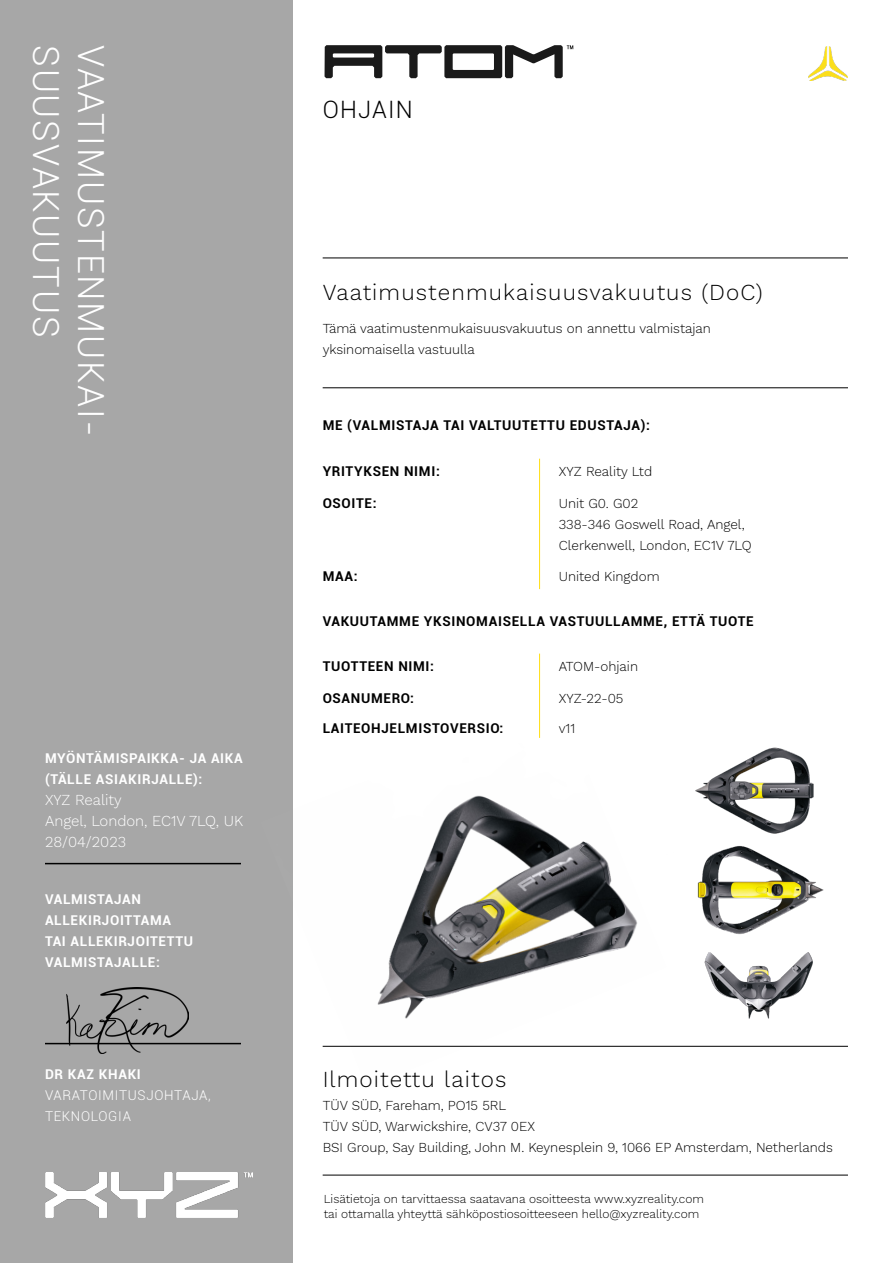
<style>
.page{position:relative;width:893px;height:1263px;background:#fff}
.page>*{position:absolute;margin:0;border:0;box-sizing:border-box;transform-origin:0 0}
.t1{font:300 36px/45px "Roboto";letter-spacing:.05em;color:#fff}
.t2{font:300 24px "Roboto";letter-spacing:.05em;color:#000}
.t3{font:300 22.5px "Work Sans";letter-spacing:.05em;color:#000}
.t4{font:300 15px/21px "Work Sans";color:#fff}
.t5{font:300 13.5px/21px "Work Sans";color:#000}
.t6{font:700 13.5px "Roboto";letter-spacing:.05em;color:#000}
.t7{font:700 13.5px/21px "Roboto";letter-spacing:.05em;color:#fff}
.t8{font:300 13.5px/21px "Roboto";letter-spacing:.05em;color:#fff}
.t9{font:300 12px "Work Sans";color:#000}
</style>
<div class="page">
<div style="left:0;top:0;width:293px;height:1263px;background:#a7a7a7"></div>
<hr style="left:45px;top:863px;width:196px;height:1px;background:#000">
<hr style="left:45px;top:1043px;width:196px;height:1px;background:#000">
<img style="left:67px;top:987px;width:122px;height:67px">
<img style="left:45px;top:1172px;width:208px;height:46px">
<img style="left:809px;top:47px;width:39px;height:34px">
<hr style="left:323px;top:258px;width:525px;height:1px;background:#000">
<hr style="left:323px;top:387px;width:525px;height:1px;background:#000">
<hr style="left:539px;top:459px;width:1px;height:130px;background:#ffde14">
<hr style="left:539px;top:654px;width:1px;height:84px;background:#ffde14">
<img style="left:322px;top:795px;width:345px;height:252px">
<img style="left:661px;top:747px;width:153px;height:111px">
<img style="left:672px;top:834px;width:152px;height:101px">
<img style="left:704px;top:952px;width:109px;height:67px">
<hr style="left:323px;top:1046px;width:525px;height:1px;background:#000">
<hr style="left:323px;top:1175px;width:525px;height:1px;background:#000">
<svg style="left:325px;top:45px;width:248px;height:33px"></svg>
<h1 class="t1" style="left:115px;top:45px;width:392px;rotate:90deg">VAATIMUSTENMUKAI-<br>SUUSVAKUUTUS</h1>
<p class="t7" style="left:45px;top:747px;width:199px">MYÖNTÄMISPAIKKA- JA AIKA (TÄLLE ASIAKIRJALLE):</p>
<p class="t4" style="left:45px;top:789px;width:200px">XYZ Reality<br>Angel, London, EC1V 7LQ, UK<br>28/04/2023</p>
<p class="t7" style="left:45px;top:888px;width:150px">VALMISTAJAN<br>ALLEKIRJOITTAMA<br>TAI ALLEKIRJOITETTU<br>VALMISTAJALLE:</p>
<p class="t7" style="left:45px;top:1063px;width:97px">DR KAZ KHAKI</p>
<p class="t8" style="left:45px;top:1084px;width:167px">VARATOIMITUSJOHTAJA,<br>TEKNOLOGIA</p>
<p class="t2" style="left:323px;top:93px;width:92px">OHJAIN</p>
<p class="t3" style="left:323px;top:275px;width:442px">Vaatimustenmukaisuusvakuutus (DoC)</p>
<p class="t5" style="left:323px;top:318px;width:390px">Tämä vaatimustenmukaisuusvakuutus on annettu valmistajan yksinomaisella vastuulla</p>
<p class="t6" style="left:323px;top:416px;width:329px">ME (VALMISTAJA TAI VALTUUTETTU EDUSTAJA):</p>
<p class="t6" style="left:323px;top:462px;width:119px">YRITYKSEN NIMI:</p>
<p class="t6" style="left:323px;top:494px;width:55px">OSOITE:</p>
<p class="t5" style="left:559px;top:460px;width:95px">XYZ Reality Ltd</p>
<p class="t5" style="left:559px;top:493px;width:194px">Unit G0. G02<br>338-346 Goswell Road, Angel,<br>Clerkenwell, London, EC1V 7LQ</p>
<p class="t5" style="left:559px;top:566px;width:102px">United Kingdom</p>
<p class="t6" style="left:323px;top:567px;width:36px">MAA:</p>
<p class="t6" style="left:323px;top:612px;width:433px">VAKUUTAMME YKSINOMAISELLA VASTUULLAMME, ETTÄ TUOTE</p>
<p class="t6" style="left:323px;top:656px;width:113px">TUOTTEEN NIMI:</p>
<p class="t6" style="left:323px;top:689px;width:93px">OSANUMERO:</p>
<p class="t6" style="left:323px;top:719px;width:182px">LAITEOHJELMISTOVERSIO:</p>
<p class="t5" style="left:559px;top:655px;width:81px">ATOM-ohjain</p>
<p class="t5" style="left:559px;top:688px;width:66px">XYZ-22-05</p>
<p class="t5" style="left:559px;top:717px;width:18px">v11</p>
<p class="t3" style="left:323px;top:1062px;width:185px">Ilmoitettu laitos</p>
<p class="t5" style="left:323px;top:1094px;width:185px">TÜV SÜD, Fareham, PO15 5RL</p>
<p class="t5" style="left:323px;top:1115px;width:214px">TÜV SÜD, Warwickshire, CV37 0EX</p>
<p class="t5" style="left:323px;top:1136px;width:512px">BSI Group, Say Building, John M. Keynesplein 9, 1066 EP Amsterdam, Netherlands</p>
<p class="t9" style="left:324px;top:1190px;width:382px">Lisätietoja on tarvittaessa saatavana osoitteesta www.xyzreality.com</p>
<p class="t9" style="left:324px;top:1204px;width:377px">tai ottamalla yhteyttä sähköpostiosoitteeseen hello@xyzreality.com</p>
</div>
